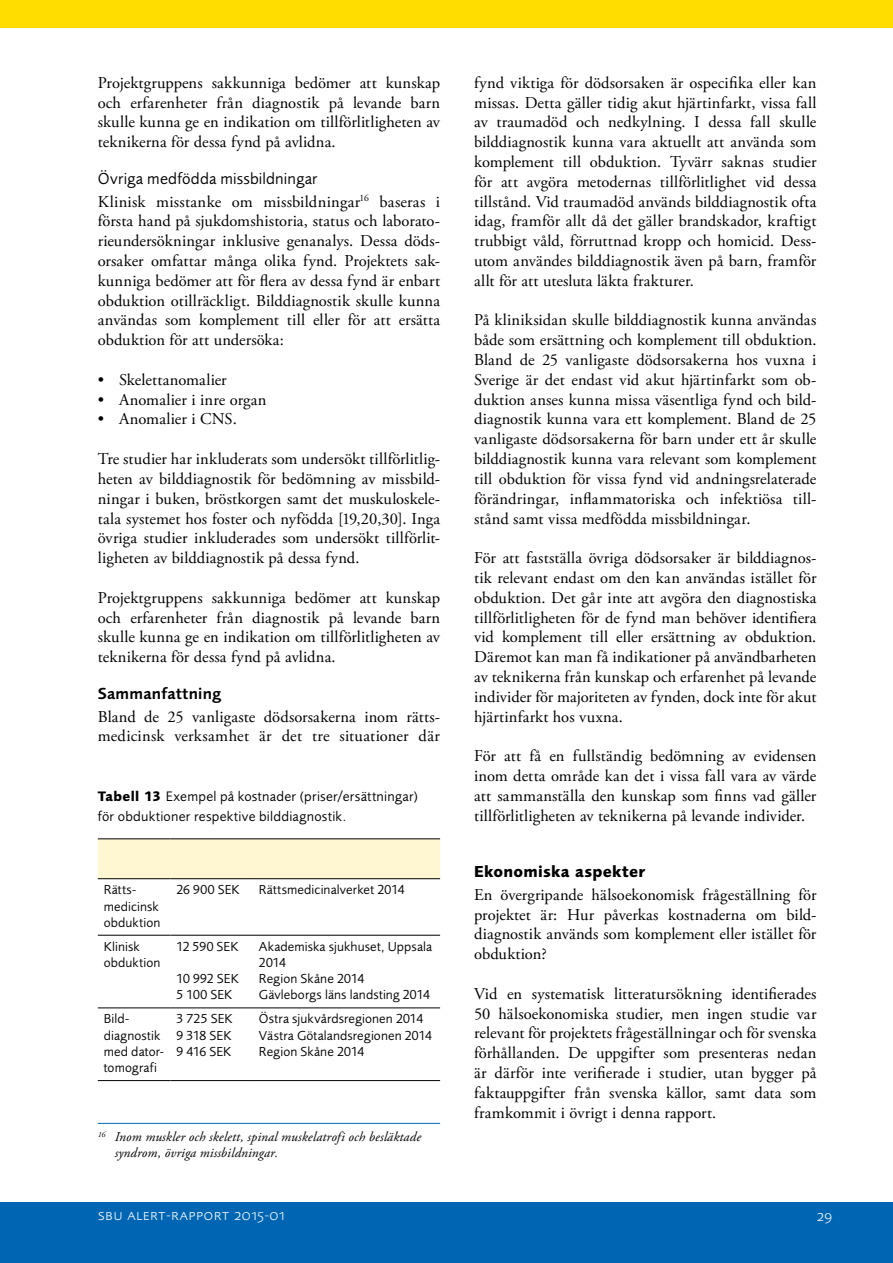
<style>
.page{position:relative;width:893px;height:1263px;background:#fff}
.page>*{position:absolute;margin:0;border:0;box-sizing:border-box;transform-origin:0 0}
.Brödtext{font:16.5px/19.8px "Adobe Garamond Pro";letter-spacing:.005em;color:#000;text-align:justify}
.Rubrik_4_i_brödtext{font:16.5px "Foundry Sans";letter-spacing:.01em;color:#000}
.Rubrik_1_i_brödtext{font:700 16.5px "Foundry Sans";letter-spacing:.015em;color:#000}
.Rubrik_2_i_brödtext{font:600 16.5px "Foundry Sans";letter-spacing:.015em;color:#000}
.t1{font:300 15.45px "Foundry Sans Expert";letter-spacing:.03em;color:#fff}
.Rubrik_tabell__fakta{font:14.25px/19.8px "Foundry Sans";letter-spacing:.02em;color:#000}
.Tabelltext{font:13.5px/16.2px "Foundry Sans";letter-spacing:.01em;color:#000}
.Fotnot{font:italic 13.5px/15.9px "Adobe Garamond Pro";letter-spacing:.01em;color:#000}
.s1{font-weight:700}
</style>
<div class="page">
<div style="left:0;top:0;width:893px;height:28px;background:#fd0"></div>
<div style="left:0;top:1202px;width:893px;height:61px;background:#0066b3"></div>
<hr style="left:98px;top:1123px;width:342px;height:1px;background:#0066b3">
<div style="left:98px;top:839px;width:342px;height:39px;background:#fff6d2"></div>
<hr style="left:98px;top:935px;width:73px;height:1px;background:#000">
<hr style="left:171px;top:935px;width:82px;height:1px;background:#000">
<hr style="left:253px;top:935px;width:187px;height:1px;background:#000">
<hr style="left:98px;top:1008px;width:73px;height:1px;background:#000">
<hr style="left:171px;top:1008px;width:82px;height:1px;background:#000">
<hr style="left:253px;top:1008px;width:187px;height:1px;background:#000">
<hr style="left:98px;top:1080px;width:73px;height:1px;background:#000">
<hr style="left:171px;top:1080px;width:82px;height:1px;background:#000">
<hr style="left:253px;top:1080px;width:187px;height:1px;background:#000">
<hr style="left:98px;top:838px;width:73px;height:1px;background:#000">
<hr style="left:171px;top:838px;width:82px;height:1px;background:#000">
<hr style="left:253px;top:838px;width:187px;height:1px;background:#000">
<hr style="left:98px;top:878px;width:73px;height:1px;background:#000">
<hr style="left:171px;top:878px;width:82px;height:1px;background:#000">
<hr style="left:253px;top:878px;width:187px;height:1px;background:#000">
<p class="Brödtext" style="left:98px;top:73px;width:344px">Projektgruppens sakkunniga bedömer att kunskap och erfarenheter från diagnostik på levande barn skulle kunna ge en indikation om tillförlitligheten av teknikerna för dessa fynd på avlidna.</p>
<h5 class="Rubrik_4_i_brödtext" style="left:98px;top:169px;width:221px">Övriga medfödda missbildningar</h5>
<p class="Brödtext" style="left:98px;top:192px;width:344px">Klinisk misstanke om missbildningar<sup>16</sup> baseras i första hand på sjukdomshistoria, status och laborato&shy;rieundersökningar inklusive genanalys. Dessa döds&shy;orsaker omfattar många olika fynd. Projektets sak&shy;kunniga bedömer att för flera av dessa fynd är enbart obduktion otillräckligt. Bilddiagnostik skulle kunna användas som komplement till eller för att ersätta obduktion för att undersöka:</p>
<p class="Brödtext" style="left:98px;top:370px;width:130px">• Skelettanomalier</p>
<p class="Brödtext" style="left:98px;top:390px;width:170px">• Anomalier i inre organ</p>
<p class="Brödtext" style="left:98px;top:410px;width:141px">• Anomalier i CNS.</p>
<p class="Brödtext" style="left:98px;top:449px;width:344px">Tre studier har inkluderats som undersökt tillförlitlig&shy;heten av bilddiagnostik för bedömning av missbild&shy;ningar i buken, bröstkorgen samt det muskuloskele&shy;tala systemet hos foster och nyfödda [19,20,30]. Inga övriga studier inkluderades som undersökt tillförlit&shy;ligheten av bilddiagnostik på dessa fynd.</p>
<p class="Brödtext" style="left:98px;top:588px;width:344px">Projektgruppens sakkunniga bedömer att kunskap och erfarenheter från diagnostik på levande barn skulle kunna ge en indikation om tillförlitligheten av teknikerna för dessa fynd på avlidna.</p>
<h3 class="Rubrik_2_i_brödtext" style="left:98px;top:684px;width:125px">Sammanfattning</h3>
<p class="Brödtext" style="left:98px;top:707px;width:344px">Bland de 25 vanligaste dödsorsakerna inom rätts&shy;medicinsk verksamhet är det tre situationer där</p>
<p class="Rubrik_tabell__fakta" style="left:98px;top:786px;width:322px"><span class="s1">Tabell 13</span> Exempel på kostnader (priser/ersättningar) för obduktioner respektive bilddiagnostik.</p>
<p class="Tabelltext" style="left:104px;top:882px;width:33px">Rätts-</p>
<p class="Tabelltext" style="left:104px;top:898px;width:58px">medicinsk obduktion</p>
<p class="Tabelltext" style="left:176px;top:882px;width:65px">26 900 SEK</p>
<p class="Tabelltext" style="left:259px;top:882px;width:147px">Rättsmedicinalverket 2014</p>
<p class="Tabelltext" style="left:104px;top:938px;width:58px">Klinisk obduktion</p>
<p class="Tabelltext" style="left:176px;top:938px;width:64px">12 590 SEK</p>
<p class="Tabelltext" style="left:176px;top:970px;width:64px">10 992 SEK</p>
<p class="Tabelltext" style="left:176px;top:987px;width:58px">5 100 SEK</p>
<p class="Tabelltext" style="left:104px;top:1011px;width:61px">Bild&shy;diagnostik med dator&shy;tomografi</p>
<p class="Tabelltext" style="left:176px;top:1011px;width:58px">3 725 SEK</p>
<p class="Tabelltext" style="left:176px;top:1027px;width:57px">9 318 SEK</p>
<p class="Tabelltext" style="left:176px;top:1043px;width:57px">9 416 SEK</p>
<p class="Tabelltext" style="left:259px;top:938px;width:175px">Akademiska sjukhuset, Uppsala<br>2014</p>
<p class="Tabelltext" style="left:259px;top:970px;width:107px">Region Skåne 2014</p>
<p class="Tabelltext" style="left:259px;top:987px;width:173px">Gävleborgs läns landsting 2014</p>
<p class="Tabelltext" style="left:259px;top:1011px;width:166px">Östra sjukvårdsregionen 2014</p>
<p class="Tabelltext" style="left:259px;top:1027px;width:175px">Västra Götalandsregionen 2014</p>
<p class="Tabelltext" style="left:259px;top:1043px;width:107px">Region Skåne 2014</p>
<p class="Fotnot" style="left:115px;top:1129px;width:308px;text-indent:-17px"><sup>16</sup> Inom muskler och skelett, spinal muskelatrofi och besläktade syndrom, övriga missbildningar.</p>
<p class="Brödtext" style="left:474px;top:73px;width:344px">fynd viktiga för dödsorsaken är ospecifika eller kan missas. Detta gäller tidig akut hjärtinfarkt, vissa fall av traumadöd och nedkylning. I dessa fall skulle bilddiagnostik kunna vara aktuellt att använda som komplement till obduktion. Tyvärr saknas studier för att avgöra metodernas tillförlitlighet vid dessa tillstånd. Vid traumadöd används bilddiagnostik ofta idag, framför allt då det gäller brandskador, kraftigt trubbigt våld, förruttnad kropp och homicid. Dess&shy;utom användes bilddiagnostik även på barn, framför allt för att utesluta läkta frakturer.</p>
<p class="Brödtext" style="left:474px;top:311px;width:344px">På kliniksidan skulle bilddiagnostik kunna användas både som ersättning och komplement till obduktion.<br>Bland de 25 vanligaste dödsorsakerna hos vuxna i Sverige är det endast vid akut hjärtinfarkt som ob&shy;duktion anses kunna missa väsentliga fynd och bild&shy;diagnostik kunna vara ett komplement. Bland de 25 vanligaste dödsorsakerna för barn under ett år skulle bilddiagnostik kunna vara relevant som komplement till obduktion för vissa fynd vid andningsrelaterade förändringar, inflammatoriska och infektiösa till&shy;stånd samt vissa medfödda missbildningar.</p>
<p class="Brödtext" style="left:474px;top:548px;width:344px">För att fastställa övriga dödsorsaker är bilddiagnos&shy;tik relevant endast om den kan användas istället för obduktion. Det går inte att avgöra den diagnostiska tillförlitligheten för de fynd man behöver identifiera vid komplement till eller ersättning av obduktion.<br>Däremot kan man få indikationer på användbarheten av teknikerna från kunskap och erfarenhet på levande individer för majoriteten av fynden, dock inte för akut hjärtinfarkt hos vuxna.</p>
<p class="Brödtext" style="left:474px;top:746px;width:344px">För att få en fullständig bedömning av evidensen inom detta område kan det i vissa fall vara av värde att sammanställa den kunskap som finns vad gäller tillförlitligheten av teknikerna på levande individer.</p>
<h2 class="Rubrik_1_i_brödtext" style="left:474px;top:862px;width:173px">Ekonomiska aspekter</h2>
<p class="Brödtext" style="left:474px;top:885px;width:344px">En övergripande hälsoekonomisk frågeställning för projektet är: Hur påverkas kostnaderna om bild&shy;diagnostik används som komplement eller istället för obduktion?</p>
<p class="Brödtext" style="left:474px;top:984px;width:344px">Vid en systematisk litteratursökning identifierades 50 hälsoekonomiska studier, men ingen studie var relevant för projektets frågeställningar och för svenska förhållanden. De uppgifter som presenteras nedan är därför inte verifierade i studier, utan bygger på faktauppgifter från svenska källor, samt data som framkommit i övrigt i denna rapport.</p>
<p class="t1" style="left:98px;top:1206px;width:188px">sbu alert-rapport 2015-01</p>
<p class="t1" style="left:816px;top:1206px;width:17px">29</p>
</div>
